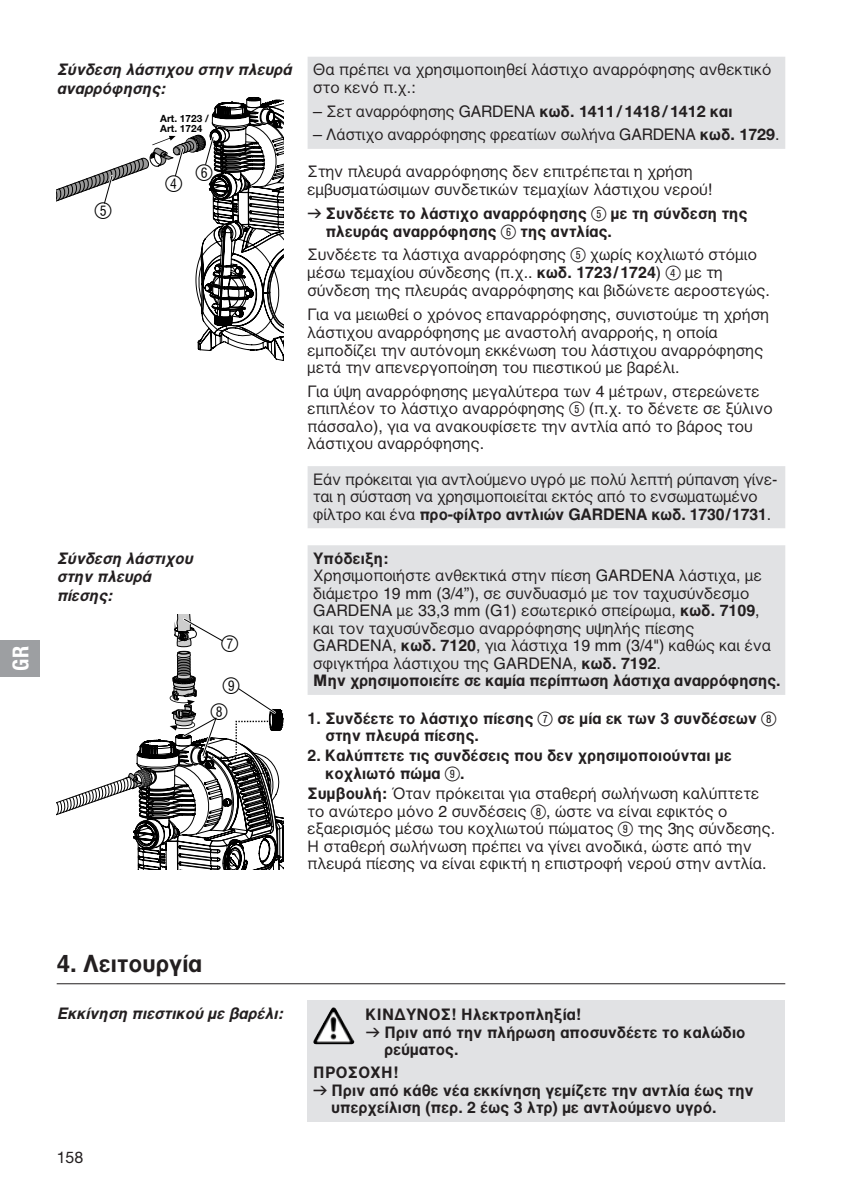
<style>
.page{position:relative;width:842px;height:1191px;background:#fff}
.page>*{position:absolute;margin:0;border:0;box-sizing:border-box;transform-origin:0 0}
.t1{font:24px "GARDENA Pro GRE Bold";color:#231f20}
.t2{font:22px/26px "Ziffern";color:#000;text-align:center}
.t3{font:22px "GARDENA Pro Bo Cond";color:#fff}
.t4{font:16px/17.6px "GARDENA Pro GRE Regular";color:#231f20}
.t5{font:16px/18px "GARDENA Pro GRE Bold";color:#231f20}
.t6{font:16px/18.4px "GARDENA Pro GRE Bo Ita";color:#231f20}
.t7{font:16px "GARDENA Pro";color:#231f20}
.t8{font:700 10px/10px "GARDENA Pro";color:#000}
.s1{font-family:"GARDENA Pro GRE Bold"}
.s2{font-family:"GARDENA Pro";font-weight:700}
.s3{font-family:"Formdruck"}
.s4{font-family:"Ziffernim Kreisund Quadrat BQ";font-size:20px}
.s5{font-family:"GARDENA Pro GRE Regular"}
</style>
<div class="page">
<svg style="left:308px;top:57px;width:477px;height:638px"></svg>
<svg style="left:57px;top:97px;width:226px;height:264px"></svg>
<svg style="left:57px;top:614px;width:226px;height:255px"></svg>
<div style="left:308px;top:1000px;width:477px;height:121px;background:#e1e2e4"></div>
<hr style="left:57px;top:983px;width:728px;height:1px;background:#231f20">
<img style="left:313px;top:1007px;width:39px;height:37px">
<div style="left:0;top:640px;width:40px;height:36px;background:#9d9fa2"></div>
<h2 class="t3" style="left:7px;top:670px;width:26px;rotate:-90deg">GR</h2>
<p class="t6" style="left:57px;top:60px;width:236px">Σύνδεση λάστιχου στην πλευρά αναρρόφησης:</p>
<p class="t8" style="left:160px;top:113px;width:50px">Art. 1723 /<br>Art. 1724</p>
<h2 class="t2" style="left:95px;top:199px;width:19px">5</h2>
<h2 class="t2" style="left:166px;top:171px;width:19px">4</h2>
<h2 class="t2" style="left:196px;top:160px;width:19px">6</h2>
<p class="t6" style="left:57px;top:549px;width:138px">Σύνδεση λάστιχου στην πλευρά πίεσης:</p>
<h2 class="t2" style="left:221px;top:631px;width:19px">7</h2>
<h2 class="t2" style="left:211px;top:673px;width:31px">9<br>8</h2>
<p class="t4" style="left:313px;top:61px;width:460px">Θα πρέπει να χρησιμοποιηθεί λάστιχο αναρρόφησης ανθεκτικό στο κενό π.χ.:</p>
<p class="t4" style="left:313px;top:102px;width:421px">– Σετ αναρρόφησης GARDENA <span class="s1">κωδ.</span> <span class="s2">1411/1418/1412</span> <span class="s1">και</span></p>
<p class="t4" style="left:313px;top:126px;width:468px">– Λάστιχο αναρρόφησης φρεατίων σωλήνα GARDENA <span class="s1">κωδ</span><span class="s2">. 1729</span>.</p>
<p class="t4" style="left:308px;top:163px;width:406px">Στην πλευρά αναρρόφησης δεν επιτρέπεται η χρήση εμβυσματώσιμων συνδετικών τεμαχίων λάστιχου νερού!</p>
<p class="t5" style="left:326px;top:204px;width:423px;text-indent:-18px"><span class="s3">v</span> Συνδέετε το λάστιχο αναρρόφησης <span class="s4">5</span> με τη σύνδεση της πλευράς αναρρόφησης <span class="s4">6</span> της αντλίας.</p>
<p class="t4" style="left:308px;top:246px;width:464px">Συνδέετε τα λάστιχα αναρρόφησης <span class="s4">5</span> χωρίς κοχλιωτό στόμιο μέσω τεμαχίου σύνδεσης (π.χ.. <span class="s1">κωδ. 1723/1724</span>) <span class="s4">4</span> με τη σύνδεση της πλευράς αναρρόφησης και βιδώνετε αεροστεγώς.</p>
<p class="t4" style="left:308px;top:305px;width:463px">Για να μειωθεί ο χρόνος επαναρρόφησης, συνιστούμε τη χρήση λάστιχου αναρρόφησης με αναστολή αναρροής, η οποία εμποδίζει την αυτόνομη εκκένωση του λάστιχου αναρρόφησης μετά την απενεργοποίηση του πιεστικού με βαρέλι.</p>
<p class="t4" style="left:308px;top:382px;width:467px">Για ύψη αναρρόφησης μεγαλύτερα των 4 μέτρων, στερεώνετε επιπλέον το λάστιχο αναρρόφησης <span class="s4">5</span> (π.χ. το δένετε σε ξύλινο πάσσαλο), για να ανακουφίσετε την αντλία από το βάρος του λάστιχου αναρρόφησης.</p>
<p class="t4" style="left:313px;top:470px;width:466px">Εάν πρόκειται για αντλούμενο υγρό με πολύ λεπτή ρύπανση γίνε&shy;ται η σύσταση να χρησιμοποιείται εκτός από το ενσωματωμένο</p>
<p class="t5" style="left:313px;top:505px;width:459px"><span class="s5">φίλτρο και ένα</span> προ-φίλτρο αντλιών GARDENA κωδ. 1730/1731<span class="s5">.</span></p>
<p class="t5" style="left:313px;top:549px;width:77px">Υπόδειξη:</p>
<p class="t4" style="left:313px;top:567px;width:459px">Χρησιμοποιήστε ανθεκτικά στην πίεση GARDENA λάστιχα, με διάμετρο 19 mm (3/4”), σε συνδυασμό με τον ταχυσύνδεσμο GARDENA με 33,3 mm (G1) εσωτερικό σπείρωμα, <span class="s1">κωδ. 7109</span>, και τον ταχυσύνδεσμο αναρρόφησης υψηλής πίεσης GARDENA, <span class="s1">κωδ. 7120</span>, για λάστιχα 19 mm (3/4") καθώς και ένα σφιγκτήρα λάστιχου της GARDENA, <span class="s1">κωδ. 7192</span>.</p>
<p class="t5" style="left:313px;top:672px;width:469px">Μην χρησιμοποιείτε σε καμία περίπτωση λάστιχα αναρρόφησης.</p>
<p class="t5" style="left:325px;top:709px;width:453px;line-height:17.4px;text-indent:-18px">1. Συνδέετε το λάστιχο πίεσης <span class="s4">7</span> σε μία εκ των 3 συνδέσεων <span class="s4">8 </span>στην πλευρά πίεσης.</p>
<p class="t5" style="left:325px;top:747px;width:408px;text-indent:-18px">2. Καλύπτετε τις συνδέσεις που δεν χρησιμοποιούνται με κοχλιωτό πώμα <span class="s4">9</span>.</p>
<p class="t4" style="left:308px;top:785px;width:469px"><span class="s1">Συμβουλή:</span> Όταν πρόκειται για σταθερή σωλήνωση καλύπτετε το ανώτερο μόνο 2 συνδέσεις <span class="s4">8</span>, ώστε να είναι εφικτός ο εξαερισμός μέσω του κοχλιωτού πώματος <span class="s4">9</span> της 3ης σύνδεσης.<br>Η σταθερή σωλήνωση πρέπει να γίνει ανοδικά, ώστε από την πλευρά πίεσης να είναι εφικτή η επιστροφή νερού στην αντλία.</p>
<h1 class="t1" style="left:57px;top:949px;width:147px">4. Λειτουργία</h1>
<p class="t6" style="left:57px;top:1004px;width:228px">Εκκίνηση πιεστικού με βαρέλι:</p>
<p class="t5" style="left:366px;top:1005px;width:217px">ΚΙΝΔΥΝΟΣ! Ηλεκτροπληξία!</p>
<p class="t5" style="left:366px;top:1023px;width:382px"><span class="s3">v</span> Πριν από την πλήρωση αποσυνδέετε το καλώδιο</p>
<p class="t5" style="left:384px;top:1040px;width:76px">ρεύματος.</p>
<p class="t5" style="left:313px;top:1063px;width:87px">ΠΡΟΣΟΧΉ !</p>
<p class="t5" style="left:313px;top:1081px;width:442px"><span class="s3">v</span> Πριν από κάθε νέα εκκίνηση γεμίζετε την αντλία έως την</p>
<p class="t5" style="left:331px;top:1098px;width:387px">υπερχείλιση (περ. 2 έως 3 λτρ) με αντλούμενο υγρό.</p>
<p class="t7" style="left:57px;top:1147px;width:28px">158</p>
</div>
